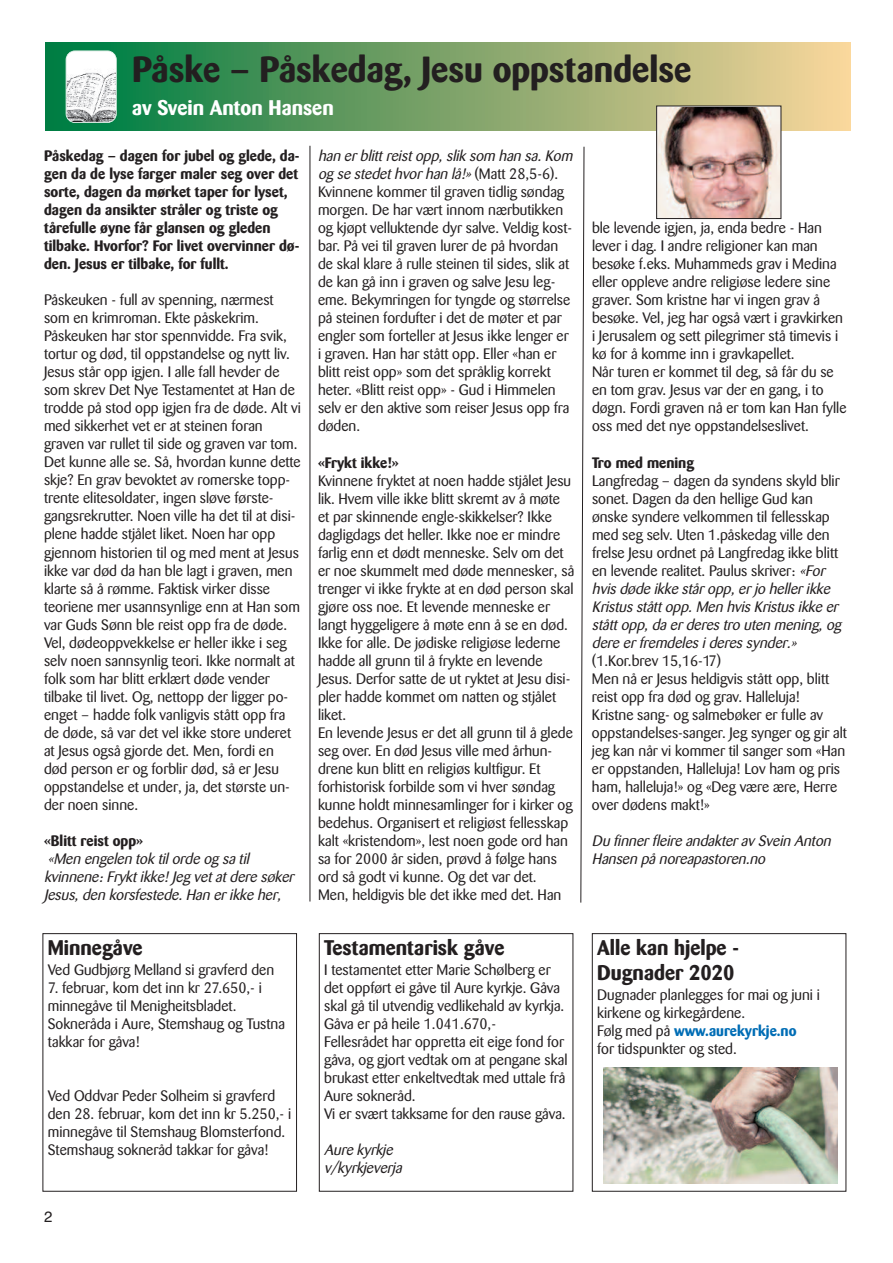
<style>
.page{position:relative;width:893px;height:1263px;background:#fff}
.page>*{position:absolute;margin:0;border:0;box-sizing:border-box;transform-origin:0 0}
.t1{font:700 36px "Barmeno";color:#231f20}
.t2{font:700 21px/25.2px "Barmeno";color:#231f20}
.t3{font:700 21px "Barmeno";color:#fff}
.t4{font:15px/18px "Barmeno";color:#231f20}
.t5{font:700 15px/18px "Barmeno";color:#231f20}
.t6{font:italic 15px/18px "Barmeno";color:#231f20}
.t7{font:15px "Helvetica";color:#231f20}
.s1{font-style:italic}
.s2{font-weight:700;color:#006db5}
</style>
<div class="page">
<div style="left:45px;top:43px;width:805px;height:87px;background:linear-gradient(to right,#00793f,#f9d197)"></div>
<img style="left:66px;top:51px;width:50px;height:71px;border-radius:9px">
<div style="left:66px;top:51px;width:51px;height:72px;border:2px solid #fff;border-radius:9px"></div>
<hr style="left:310px;top:146px;width:1px;height:755px;background:#231f20">
<svg style="left:581px;top:147px;width:3px;height:756px"></svg>
<img style="left:658px;top:108px;width:121px;height:109px">
<div style="left:656px;top:106px;width:125px;height:113px;border:1px solid #231f20"></div>
<div style="left:43px;top:933px;width:254px;height:258px;border:1px solid #231f20"></div>
<div style="left:319px;top:933px;width:254px;height:258px;border:1px solid #231f20"></div>
<div style="left:592px;top:933px;width:254px;height:258px;border:1px solid #231f20"></div>
<img style="left:604px;top:1067px;width:234px;height:116px">
<h1 class="t1" style="left:132px;top:51px;width:561px">Påske – Påskedag, Jesu oppstandelse</h1>
<h2 class="t3" style="left:132px;top:97px;width:203px">av Svein Anton Hansen</h2>
<p class="t5" style="left:44px;top:148px;width:257px">Påskedag – dagen for jubel og glede, da&shy;gen da de lyse farger maler seg over det sorte, dagen da mørket taper for lyset, dagen da ansikter stråler og triste og tårefulle øyne får glansen og gleden tilbake. Hvorfor? For livet overvinner dø&shy;den. Jesus er tilbake, for fullt.</p>
<p class="t4" style="left:44px;top:292px;width:258px">Påskeuken - full av spenning, nærmest som en krimroman. Ekte påskekrim.<br>Påskeuken har stor spennvidde. Fra svik, tortur og død, til oppstandelse og nytt liv.<br>Jesus står opp igjen. I alle fall hevder de som skrev Det Nye Testamentet at Han de trodde på stod opp igjen fra de døde. Alt vi med sikkerhet vet er at steinen foran graven var rullet til side og graven var tom.<br>Det kunne alle se. Så, hvordan kunne dette skje? En grav bevoktet av romerske topp&shy;trente elitesoldater, ingen sløve første&shy;gangsrekrutter. Noen ville ha det til at disi&shy;plene hadde stjålet liket. Noen har opp gjennom historien til og med ment at Jesus ikke var død da han ble lagt i graven, men klarte så å rømme. Faktisk virker disse teoriene mer usannsynlige enn at Han som var Guds Sønn ble reist opp fra de døde.<br>Vel, dødeoppvekkelse er heller ikke i seg selv noen sannsynlig teori. Ikke normalt at folk som har blitt erklært døde vender tilbake til livet. Og, nettopp der ligger po&shy;enget – hadde folk vanligvis stått opp fra de døde, så var det vel ikke store underet at Jesus også gjorde det. Men, fordi en død person er og forblir død, så er Jesu oppstandelse et under, ja, det største un&shy;der noen sinne.</p>
<p class="t5" style="left:44px;top:832px;width:101px">«Blitt reist opp»</p>
<p class="t6" style="left:44px;top:851px;width:254px">«Men engelen tok til orde og sa til kvinnene: Frykt ikke! Jeg vet at dere søker<br>Jesus, den korsfestede. Han er ikke her,</p>
<p class="t4" style="left:318px;top:148px;width:259px"><span class="s1">han er blitt reist opp, slik som han sa. Kom ogsestedethvorhanlå!»</span>(Matt 28,5-6).<br>Kvinnene kommer til graven tidlig søndag morgen. De har vært innom nærbutikken og kjøpt velluktende dyr salve. Veldig kost&shy;bar. På vei til graven lurer de på hvordan de skal klare å rulle steinen til sides, slik at de kan gå inn i graven og salve Jesu leg&shy;eme. Bekymringen for tyngde og størrelse på steinen fordufter i det de møter et par engler som forteller at Jesus ikke lenger er i graven. Han har stått opp. Eller «han er blitt reist opp» som det språklig korrekt heter. «Blitt reist opp» - Gud i Himmelen selv er den aktive som reiser Jesus opp fra døden.</p>
<p class="t5" style="left:318px;top:454px;width:82px">«Frykt ikke!»</p>
<p class="t4" style="left:318px;top:472px;width:258px">Kvinnene fryktet at noen hadde stjålet Jesu lik. Hvem ville ikke blitt skremt av å møte et par skinnende engle-skikkelser? Ikke dagligdags det heller. Ikke noe er mindre farlig enn et dødt menneske. Selv om det er noe skummelt med døde mennesker, så trenger vi ikke frykte at en død person skal gjøre oss noe. Et levende menneske er langt hyggeligere å møte enn å se en død.<br>Ikke for alle. De jødiske religiøse lederne hadde all grunn til å frykte en levende Jesus. Derfor satte de ut ryktet at Jesu disi&shy;pler hadde kommet om natten og stjålet liket.<br>En levende Jesus er det all grunn til å glede seg over. En død Jesus ville med århun&shy;drene kun blitt en religiøs kultfigur. Et forhistorisk forbilde som vi hver søndag kunne holdt minnesamlinger for i kirker og bedehus. Organisert et religiøst fellesskap kalt «kristendom», lest noen gode ord han sa for 2000 år siden, prøvd å følge hans ord så godt vi kunne. Og det var det.<br>Men, heldigvis ble det ikke med det. Han</p>
<p class="t4" style="left:592px;top:220px;width:256px">ble levende igjen, ja, enda bedre - Han lever i dag. I andre religioner kan man besøke f.eks. Muhammeds grav i Medina eller oppleve andre religiøse ledere sine graver. Som kristne har vi ingen grav å besøke. Vel, jeg har også vært i gravkirken i Jerusalem og sett pilegrimer stå timevis i kø for å komme inn i gravkapellet.<br>Når turen er kommet til deg, så får du se en tom grav. Jesus var der en gang, i to døgn. Fordi graven nå er tom kan Han fylle oss med det nye oppstandelseslivet.</p>
<p class="t5" style="left:592px;top:454px;width:104px">Tro med mening</p>
<p class="t4" style="left:592px;top:472px;width:254px">Langfredag – dagen da syndens skyld blir sonet. Dagen da den hellige Gud kan ønske syndere velkommen til fellesskap med seg selv. Uten 1.påskedag ville den frelse Jesu ordnet på Langfredag ikke blitt en levende realitet. Paulus skriver: <span class="s1">«For hvis døde ikke står opp, er jo heller ikke Kristus stått opp. Men hvis Kristus ikke er stått opp, da er deres tro uten mening, og dere er fremdeles i deres synder.»</span></p>
<p class="t4" style="left:592px;top:653px;width:256px">(1.Kor.brev 15,16-17)<br>Men nå er Jesus heldigvis stått opp, blitt reist opp fra død og grav. Halleluja!<br>Kristne sang- og salmebøker er fulle av oppstandelses-sanger. Jeg synger og gir alt jeg kan når vi kommer til sanger som «Han er oppstanden, Halleluja! Lov ham og pris ham, halleluja!» og «Deg være ære, Herre over dødens makt!»</p>
<p class="t6" style="left:592px;top:833px;width:243px">Du finner fleire andakter av Svein Anton<br>Hansen på noreapastoren.no</p>
<h2 class="t2" style="left:48px;top:935px;width:96px">Minnegåve</h2>
<p class="t4" style="left:48px;top:962px;width:228px">Ved Gudbjørg Melland si gravferd den</p>
<p class="t4" style="left:48px;top:980px;width:239px">7. februar, kom det inn kr 27.650,- i minnegåve til Menigheitsbladet.<br>Sokneråda i Aure, Stemshaug og Tustna takkar for gåva!</p>
<p class="t4" style="left:48px;top:1088px;width:245px">Ved Oddvar Peder Solheim si gravferd den 28. februar, kom det inn kr 5.250,- i minnegåve til Stemshaug Blomsterfond.<br>Stemshaug sokneråd takkar for gåva!</p>
<p class="t7" style="left:44px;top:1208px;width:10px">2</p>
<h2 class="t2" style="left:324px;top:935px;width:182px">Testamentarisk gåve</h2>
<p class="t4" style="left:324px;top:962px;width:245px">I testamentet etter Marie Schølberg er det oppført ei gåve til Aure kyrkje. Gåva skal gå til utvendig vedlikehald av kyrkja.<br>Gåva er på heile 1.041.670,-<br>Fellesrådet har oppretta eit eige fond for gåva, og gjort vedtak om at pengane skal brukast etter enkeltvedtak med uttale frå Aure sokneråd.<br>Vi er svært takksame for den rause gåva.</p>
<p class="t6" style="left:324px;top:1142px;width:82px">Aurekyrkje v/kyrkjeverja</p>
<h2 class="t2" style="left:597px;top:935px;width:143px">Alle kan hjelpe -<br>Dugnader 2020</h2>
<p class="t4" style="left:597px;top:987px;width:224px">Dugnader planlegges for mai og juni i kirkene og kirkegårdene.<br>Følg med på <span class="s2">www.aurekyrkje.no<br></span>for tidspunkter og sted.</p>
</div>
